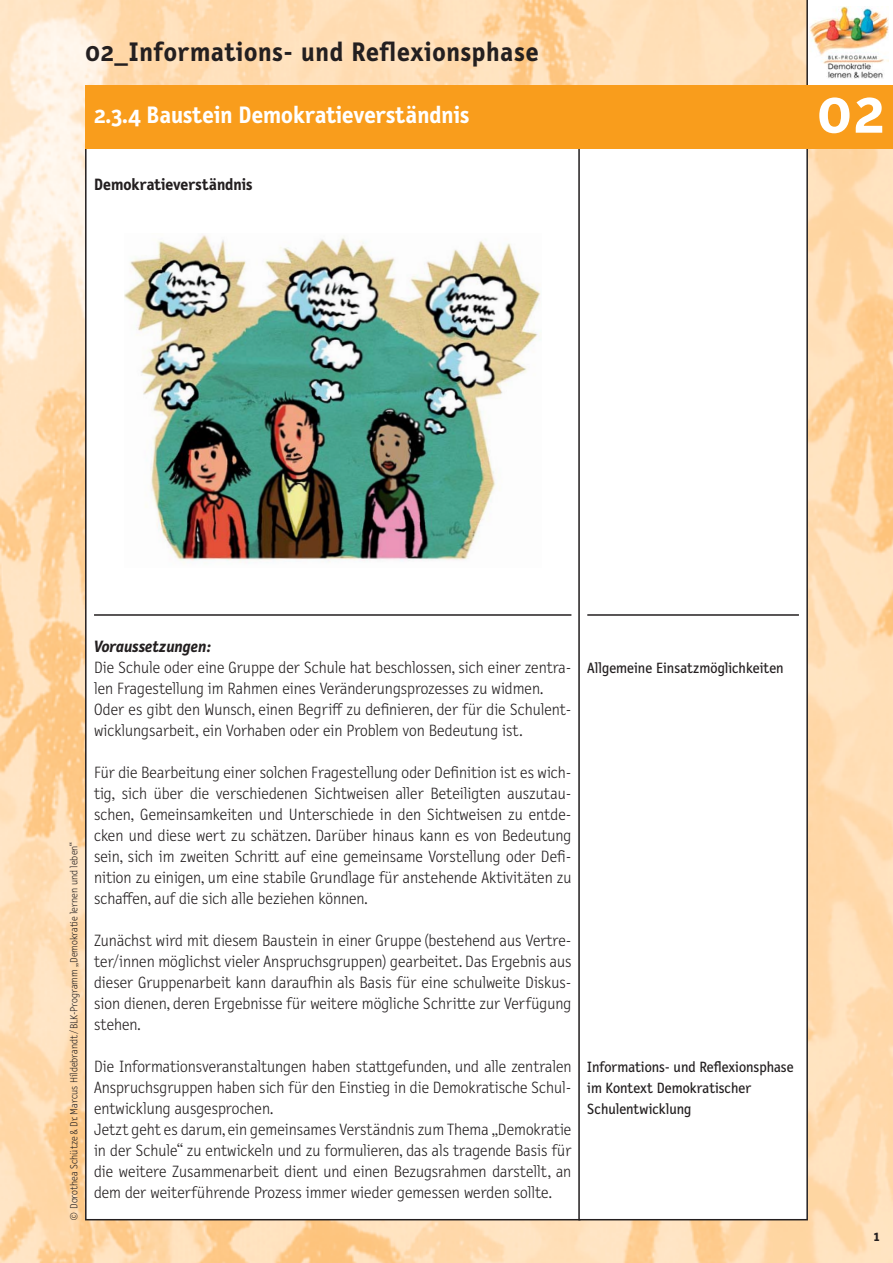
<style>
.page{position:relative;width:893px;height:1263px;background:#fff}
.page>*{position:absolute;margin:0;border:0;box-sizing:border-box;transform-origin:0 0}
.t1{font:700 63px "Letter Gothic Text";color:#fff}
.t2{font:700 27px "Letter Gothic Text";letter-spacing:.03em;color:#231f20}
.t3{font:700 24px "Letter Gothic Text";color:#fff}
.t4{font:300 16.5px/21px "Letter Gothic Text";color:#231f20}
.t5{font:700 16.5px "Letter Gothic Text";color:#231f20}
.t6{font:italic 700 16.5px "Letter Gothic Text";color:#231f20}
.t7{font:15px/21px "Letter Gothic Text";color:#231f20}
.t8{font:700 15px "Letter Gothic Text";color:#231f20}
.t9{font:300 10.5px "Letter Gothic Text";color:#231f20}
</style>
<div class="page">
<img style="left:0;top:0;width:893px;height:1263px">
<div style="left:808px;top:0;width:85px;height:85px;background:#fff"></div>
<img style="left:809px;top:6px;width:80px;height:73px">
<hr style="left:806px;top:0;width:2px;height:111px;background:#231f20">
<div style="left:86px;top:141px;width:494px;height:1079px;background:#fff"></div>
<div style="left:579px;top:141px;width:228px;height:1079px;background:#fff"></div>
<div style="left:578px;top:140px;width:230px;height:1080px;border:2px solid #231f20"></div>
<div style="left:85px;top:85px;width:724px;height:64px;background:#f99d1c"></div>
<div style="left:808px;top:85px;width:85px;height:64px;background:#f99d1c"></div>
<hr style="left:587px;top:614px;width:212px;height:2px;background:#231f20">
<hr style="left:94px;top:614px;width:477px;height:2px;background:#231f20">
<img style="left:124px;top:235px;width:417px;height:328px">
<h2 class="t2" style="left:85px;top:42px;width:455px">02_Informations- und Reflexionsphase</h2>
<h3 class="t3" style="left:94px;top:106px;width:377px">2.3.4 Baustein Demokratieverständnis</h3>
<h1 class="t1" style="left:817px;top:88px;width:69px">02</h1>
<p class="t5" style="left:94px;top:178px;width:160px">Demokratieverständnis</p>
<p class="t9" style="left:70px;top:1221px;width:381px;rotate:-90deg">© Dorothea Schütze &amp; Dr. Marcus Hildebrandt / BLK-Programm „Demokratie lernen und leben“</p>
<p class="t6" style="left:94px;top:640px;width:119px">Voraussetzungen:</p>
<p class="t4" style="left:94px;top:658px;width:479px">Die Schule oder eine Gruppe der Schule hat beschlossen, sich einer zentra&shy;len Fragestellung im Rahmen eines Veränderungsprozesses zu widmen.<br>Oder es gibt den Wunsch, einen Begriff zu definieren, der für die Schulent - wicklungsarbeit, ein Vorhaben oder ein Problem von Bedeutung ist.</p>
<p class="t4" style="left:94px;top:763px;width:479px;text-align:justify">Für die Bearbeitung einer solchen Fragestellung oder Definition ist es wich&shy;tig, sich über die verschiedenen Sichtweisen aller Beteiligten auszutau&shy;schen, Gemeinsamkeiten und Unterschiede in den Sichtweisen zu entde&shy;cken und diese wert zu schätzen. Darüber hinaus kann es von Bedeutung sein, sich im zweiten Schritt auf eine gemeinsame Vorstellung oder Defi - nition zu einigen, um eine stabile Grundlage für anstehende Aktivitäten zu schaffen, auf die sich alle beziehen können.</p>
<p class="t4" style="left:94px;top:931px;width:479px;text-align:justify">Zunächst wird mit diesem Baustein in einer Gruppe (bestehend aus Ver tre - ter/innen möglichst vieler Anspruchsgruppen) gearbeitet. Das Ergebnis aus dieser Gruppenarbeit kann daraufhin als Basis für eine schulweite Diskus - sion dienen, deren Ergebnisse für weitere mögliche Schritte zur Verfügung stehen.</p>
<p class="t4" style="left:94px;top:1057px;width:479px">Die Informationsveranstaltungen haben stattgefunden, und alle zentralen Anspruchsgruppen haben sich für den Einstieg in die Demokratische Schul - ent wicklung ausgesprochen.<br>Jetzt geht es darum, ein gemeinsames Verständnis zum Thema „Demokratie in der Schule“ zu entwickeln und zu formulieren, das als tragende Basis für die weitere Zusammenarbeit dient und einen Bezugsrahmen darstellt, an dem der weiterführende Prozess immer wieder gemessen werden sollte.</p>
<p class="t7" style="left:587px;top:659px;width:198px">Allgemeine Einsatzmöglichkeiten</p>
<p class="t7" style="left:587px;top:1058px;width:208px">Informations- und Reflexionsphase im Kontext Demokratischer<br>Schulentwicklung</p>
<p class="t8" style="left:874px;top:1230px;width:7px">1</p>
</div>
